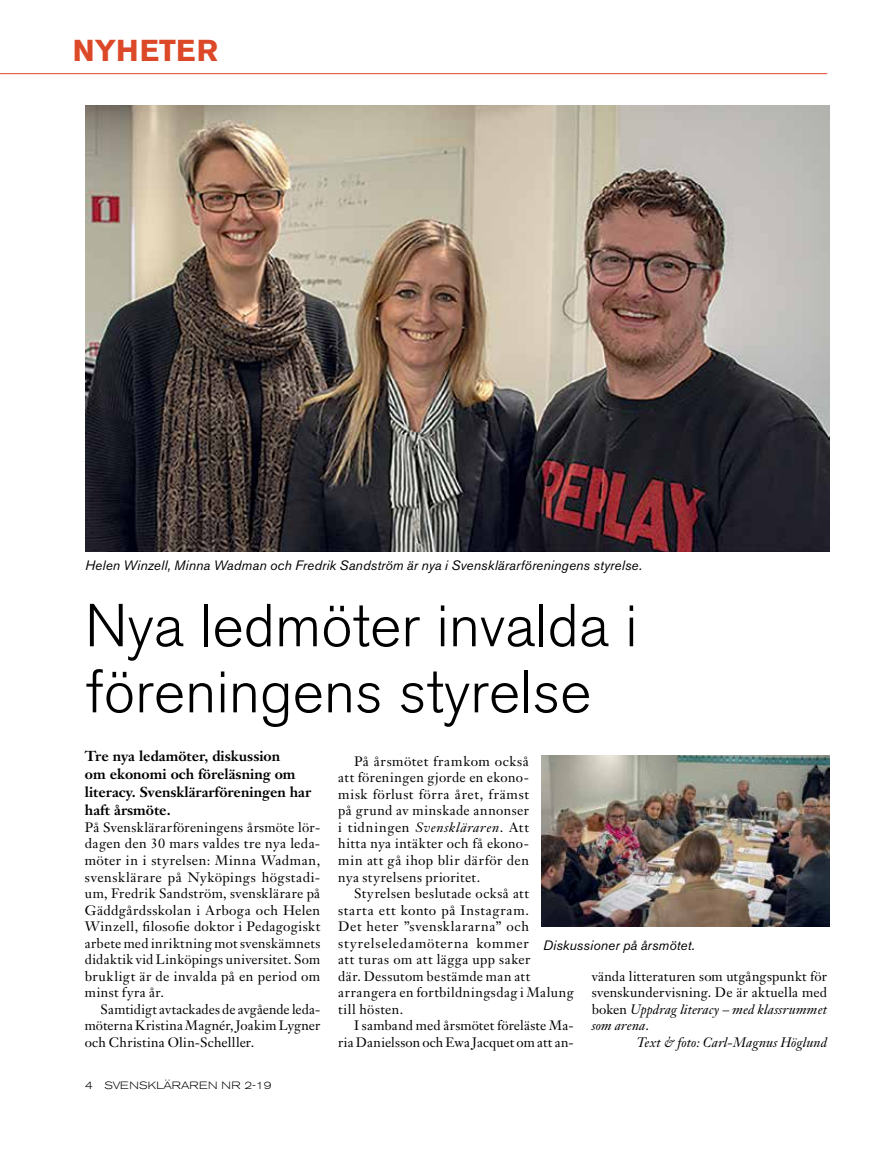
<style>
.page{position:relative;width:893px;height:1149px;background:#fff}
.page>*{position:absolute;margin:0;border:0;box-sizing:border-box;transform-origin:0 0}
.t1{font:300 60px/66px "Akzidenz Grotesk BE";color:#000}
.t2{font:700 30px "Akzidenz Grotesk BE";color:#dc4928}
.t3{font:700 14.25px/18px "Janson Text";color:#000}
.t4{font:13.5px/16.5px "Janson Text";letter-spacing:.03em;color:#000;text-align:justify}
.t5{font:italic 13.5px "Akzidenz Grotesk BE";letter-spacing:.01em;color:#000}
.t6{font:13.5px/16.5px "Janson Text";letter-spacing:.005em;color:#000;text-align:right}
.t7{font:italic 13.5px "Janson Text";letter-spacing:.01em;color:#000}
.t8{font:300 expanded 10.5px "Akzidenz Grotesk BE";letter-spacing:.01em;color:#000}
.s1{font-style:italic}
</style>
<div class="page">
<hr style="left:0;top:73px;width:827px;height:1px;background:#dc4928">
<img style="left:542px;top:755px;width:287px;height:170px">
<img style="left:85px;top:105px;width:744px;height:446px">
<h2 class="t2" style="left:73px;top:33px;width:146px">NYHETER</h2>
<p class="t5" style="left:85px;top:557px;width:558px">Helen Winzell, Minna Wadman och Fredrik Sandström är nya i Svensklärarföreningens styrelse.</p>
<h1 class="t1" style="left:85px;top:593px;width:554px">Nya ledmöter invalda i föreningens styrelse</h1>
<p class="t3" style="left:85px;top:746px;width:228px">Tre nya ledamöter, diskussion<br>om ekonomi och föreläsning om literacy. Svensklärarföreningen har haft årsmöte.</p>
<p class="t4" style="left:85px;top:818px;width:237px">På Svensklärarföreningens årsmöte lör&shy;dagen den 30 mars valdes tre nya leda&shy;möter in i styrelsen: Minna Wadman, svensklärare på Nyköpings högstadi&shy;um, Fredrik Sandström, svensklärare på Gäddgårdsskolan i Arboga och Helen Winzell, filosofie doktor i Pedagogiskt arbete med inriktning mot svenskämnets didaktik vid Linköpings universitet. Som brukligt är de invalda på en period om minst fyra år.</p>
<p class="t4" style="left:85px;top:1000px;width:237px;text-indent:16px">Samtidigt avtackades de avgående leda&shy;möterna Kristina Magnér, Joakim Lygner och Christina Olin-Schelller.</p>
<p class="t4" style="left:338px;top:752px;width:192px;text-indent:16px">På årsmötet framkom också att föreningen gjorde en ekono&shy;misk förlust förra året, främst på grund av minskade annonser i tidningen <span class="s1">Svenskläraren</span>. Att hitta nya intäkter och få ekono&shy;min att gå ihop blir därför den nya styrelsens prioritet.</p>
<p class="t4" style="left:338px;top:884px;width:237px;text-align:left;text-indent:16px">Styrelsen beslutade också att<br>starta ett konto på Instagram.<br>Det heter ”svensklararna” och styrelseledamöterna kommer<br>att turas om att lägga upp saker<br>där. Dessutom bestämde man att arrangera en fortbildningsdag i Malung till hösten.</p>
<p class="t6" style="left:338px;top:1016px;width:237px">I samband med årsmötet föreläste Ma&shy;ria Danielsson och Ewa Jacquet om att an-</p>
<p class="t5" style="left:543px;top:937px;width:153px">Diskussioner på årsmötet.</p>
<p class="t4" style="left:592px;top:967px;width:237px">vända litteraturen som utgångspunkt för svenskundervisning. De är aktuella med boken <span class="s1">Uppdrag literacy – med klassrummet som arena</span>.</p>
<p class="t7" style="left:637px;top:1033px;width:192px">Text &amp; foto: Carl-Magnus Höglund</p>
<p class="t8" style="left:85px;top:1078px;width:188px">4 SVENSKLÄRAREN NR 2-19</p>
</div>
